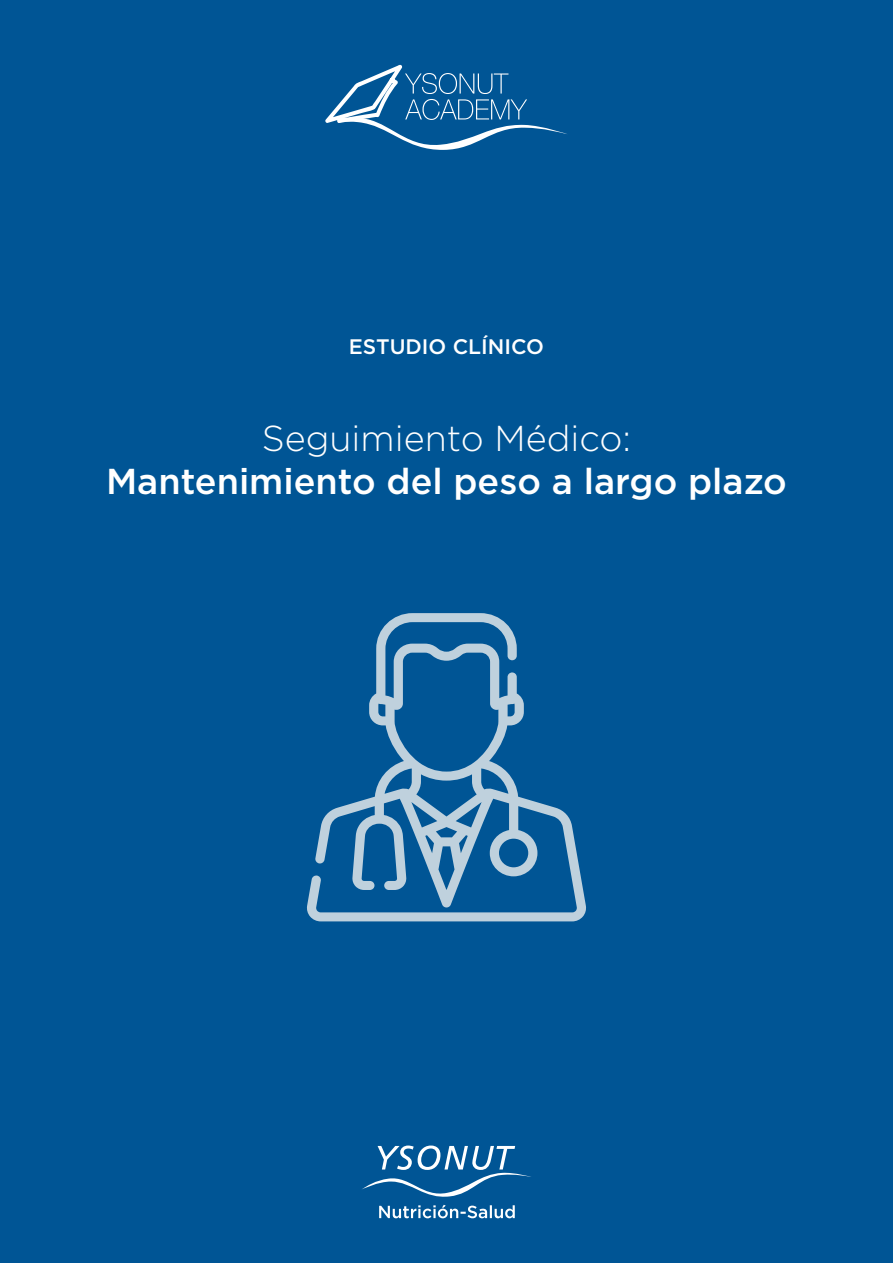
<style>
.page{position:relative;width:893px;height:1263px;background:#005595}
.page>*{position:absolute;margin:0;border:0;box-sizing:border-box;transform-origin:0 0}
.t1{font:500 36px "Gotham";color:#fff}
.t2{font:300 36px "Gotham";color:#fff}
.t3{font:500 21px "Gotham";color:#fff}
</style>
<div class="page">
<svg style="left:362px;top:1145px;width:169px;height:52px"></svg>
<svg style="left:379px;top:1205px;width:136px;height:13px"></svg>
<svg style="left:325px;top:64px;width:242px;height:86px"></svg>
<svg style="left:307px;top:613px;width:279px;height:308px"></svg>
<p class="t3" style="left:349px;top:332px;width:197px">ESTUDIO CLÍNICO</p>
<p class="t2" style="left:262px;top:418px;width:371px">Seguimiento Médico:</p>
<p class="t1" style="left:106px;top:458px;width:682px">Mantenimiento del peso a largo plazo</p>
</div>
